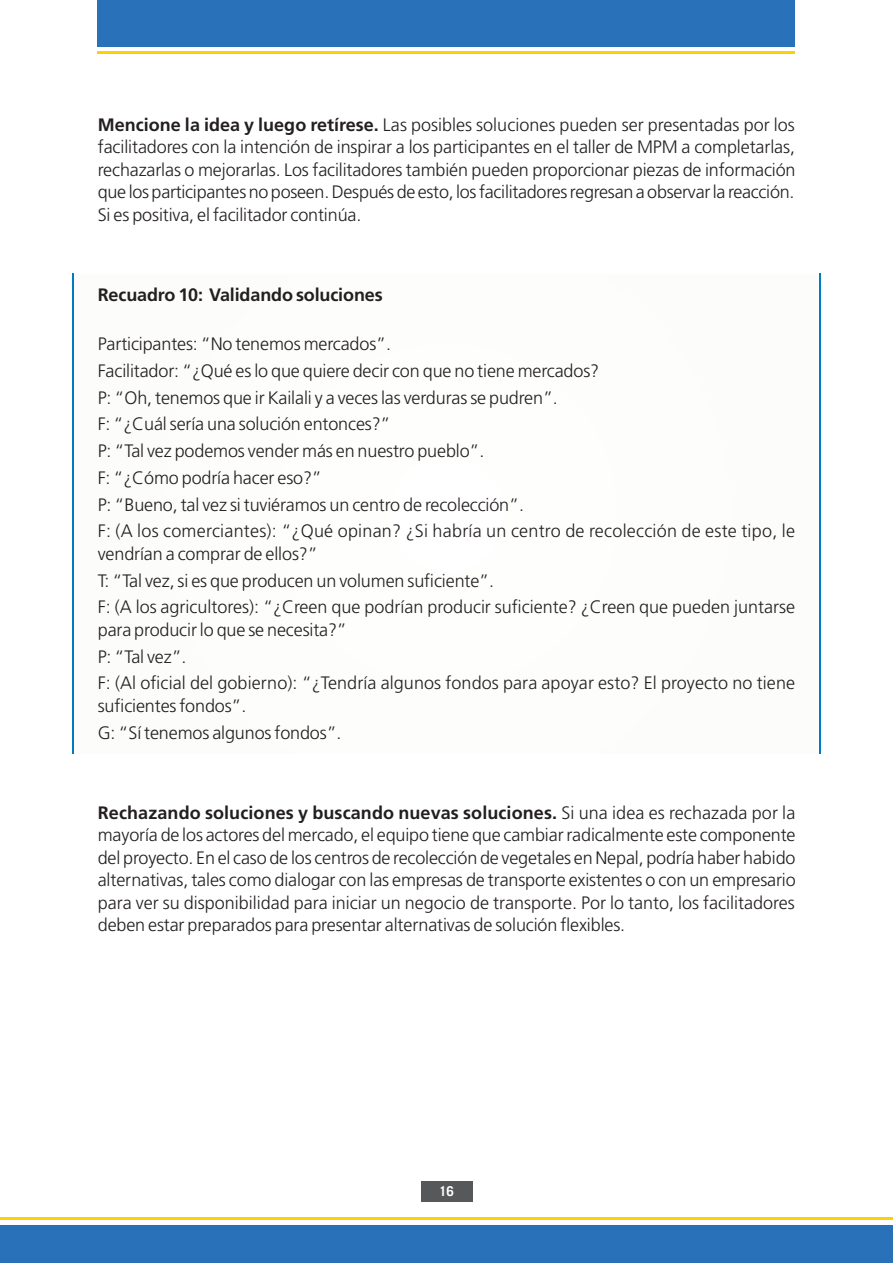
<style>
.page{position:relative;width:893px;height:1263px;background:#fff}
.page>*{position:absolute;margin:0;border:0;box-sizing:border-box;transform-origin:0 0}
.t1{font:300 18px/26.7px "Frutiger";letter-spacing:-.01em;color:#231f20}
.t2{font:700 18px "Frutiger";letter-spacing:-.01em;color:#231f20}
.t3{font:700 13.5px "Trade Gothic";color:#fff}
.s1{font-weight:700}
</style>
<div class="page">
<div style="left:421px;top:1181px;width:51px;height:20px;background:#57585a"></div>
<div style="left:0;top:1225px;width:893px;height:38px;background:#2972b9"></div>
<div style="left:98px;top:0;width:697px;height:47px;background:#2972b9"></div>
<hr style="left:0;top:1216px;width:893px;height:3px;background:#fed105">
<hr style="left:98px;top:51px;width:697px;height:3px;background:#fed105">
<div style="left:73px;top:274px;width:747px;height:479px;background:#fdfdfb"></div>
<hr style="left:72px;top:274px;width:2px;height:480px;background:#007cc2">
<hr style="left:819px;top:274px;width:2px;height:480px;background:#007cc2">
<p class="t1" style="left:98px;top:113px;width:699px;line-height:22.5px;text-align:justify"><span class="s1">Mencione la idea y luego retírese.</span> Las posibles soluciones pueden ser presentadas por los facilitadores con la intención de inspirar a los participantes en el taller de MPM a completarlas, rechazarlas o mejorarlas. Los facilitadores también pueden proporcionar piezas de información que los participantes no poseen. Después de esto, los facilitadores regresan a observar la reacción.<br>Si es positiva, el facilitador continúa.</p>
<p class="t2" style="left:98px;top:284px;width:286px">Recuadro 10: Validando soluciones</p>
<p class="t1" style="left:98px;top:331px;width:699px">Participantes: “No tenemos mercados”.<br>Facilitador: “¿Qué es lo que quiere decir con que no tiene mercados?<br>P: “Oh, tenemos que ir Kailali y a veces las verduras se pudren”.<br>F: “¿Cuál sería una solución entonces?”<br>P: “Tal vez podemos vender más en nuestro pueblo”.<br>F: “¿Cómo podría hacer eso?”<br>P: “Bueno, tal vez si tuviéramos un centro de recolección”.<br>F: (A los comerciantes): “¿Qué opinan? ¿Si habría un centro de recolección de este tipo, le</p>
<p class="t1" style="left:98px;top:540px;width:699px">vendrían a comprar de ellos?”<br>T: “Tal vez, si es que producen un volumen suficiente”.<br>F: (A los agricultores): “¿Creen que podrían producir suficiente? ¿Creen que pueden juntarse</p>
<p class="t1" style="left:98px;top:616px;width:699px">para producir lo que se necesita?”<br>P: “Tal vez”.<br>F: (Al oficial del gobierno): “¿Tendría algunos fondos para apoyar esto? El proyecto no tiene</p>
<p class="t1" style="left:98px;top:692px;width:245px">suficientes fondos”.<br>G: “Sí tenemos algunos fondos”.</p>
<p class="t1" style="left:98px;top:802px;width:699px;line-height:22.5px;text-align:justify"><span class="s1">Rechazando soluciones y buscando nuevas soluciones.</span> Si una idea es rechazada por la mayoría de los actores del mercado, el equipo tiene que cambiar radicalmente este componente del proyecto. En el caso de los centros de recolección de vegetales en Nepal, podría haber habido alternativas, tales como dialogar con las empresas de transporte existentes o con un empresario para ver su disponibilidad para iniciar un negocio de transporte. Por lo tanto, los facilitadores deben estar preparados para presentar alternativas de solución flexibles.</p>
<p class="t3" style="left:439px;top:1183px;width:16px">16</p>
</div>
